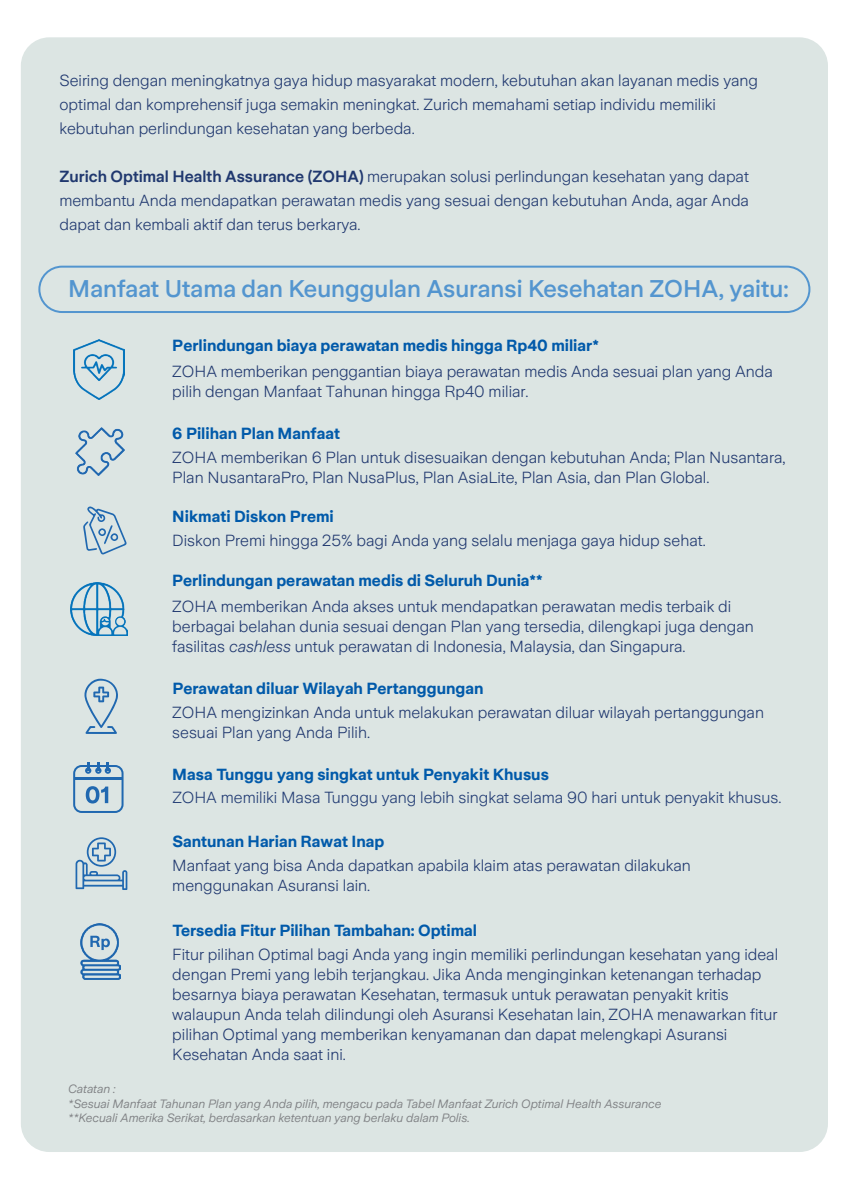
<style>
.page{position:relative;width:851px;height:1191px;background:#fff}
.page>*{position:absolute;margin:0;border:0;box-sizing:border-box;transform-origin:0 0}
.t1{font:500 24px "Zurich Sans";color:#5395cf}
.t2{font:300 16px/20px "Zurich Sans";color:#20386f}
.t3{font:700 16px "Zurich Sans";color:#015aaa}
.t4{font:300 16px "Zurich Sans";color:#223c74}
.t5{font:italic 12px/14.4px "Zurich Sans";color:#808285}
.s1{font-weight:600}
.s2{font-style:italic}
</style>
<div class="page">
<div style="left:21px;top:37px;width:806px;height:1115px;background:#dce5e3;border-radius:28px"></div>
<img style="left:71px;top:582px;width:56px;height:53px">
<img style="left:74px;top:339px;width:50px;height:60px">
<img style="left:76px;top:428px;width:48px;height:48px">
<svg style="left:73px;top:762px;width:50px;height:51px"></svg>
<div style="left:38px;top:266px;width:772px;height:47px;border:2px solid #5395cf;border-radius:23px"></div>
<img style="left:81px;top:923px;width:39px;height:56px">
<div style="left:85px;top:927px;width:30px;height:30px;background:#dce5e3;border-radius:50%"></div>
<svg style="left:90px;top:935px;width:20px;height:15px"></svg>
<svg style="left:83px;top:506px;width:44px;height:49px"></svg>
<svg style="left:84px;top:678px;width:34px;height:56px"></svg>
<svg style="left:76px;top:837px;width:51px;height:53px"></svg>
<p class="t2" style="left:59px;top:68px;width:700px;line-height:24px">Seiring dengan meningkatnya gaya hidup masyarakat modern, kebutuhan akan layanan medis yang optimal dan komprehensif juga semakin meningkat. Zurich memahami setiap individu memiliki kebutuhan perlindungan kesehatan yang berbeda.</p>
<p class="t2" style="left:59px;top:164px;width:691px;line-height:24px;text-align:justify"><span class="s1">Zurich Optimal Health Assurance (ZOHA)</span> merupakan solusi perlindungan kesehatan yang dapat membantu Anda mendapatkan perawatan medis yang sesuai dengan kebutuhan Anda, agar Anda dapat dan kembali aktif dan terus berkarya.</p>
<h1 class="t1" style="left:68px;top:276px;width:721px">Manfaat Utama dan Keunggulan Asuransi Kesehatan ZOHA, yaitu:</h1>
<p class="t3" style="left:172px;top:337px;width:428px">Perlindungan biaya perawatan medis hingga Rp40 miliar*</p>
<p class="t2" style="left:172px;top:362px;width:602px">ZOHA memberikan penggantian biaya perawatan medis Anda sesuai plan yang Anda pilih dengan Manfaat Tahunan hingga Rp40 miliar.</p>
<p class="t3" style="left:172px;top:425px;width:169px">6 Pilihan Plan Manfaat</p>
<p class="t2" style="left:172px;top:448px;width:614px">ZOHA memberikan 6 Plan untuk disesuaikan dengan kebutuhan Anda; Plan Nusantara,<br>Plan NusantaraPro, Plan NusaPlus, Plan AsiaLite, Plan Asia, dan Plan Global.</p>
<p class="t3" style="left:172px;top:508px;width:163px">Nikmati Diskon Premi</p>
<p class="t2" style="left:172px;top:530px;width:535px">Diskon Premi hingga 25% bagi Anda yang selalu menjaga gaya hidup sehat.</p>
<p class="t3" style="left:172px;top:572px;width:372px">Perlindungan perawatan medis di Seluruh Dunia**</p>
<p class="t2" style="left:172px;top:596px;width:583px">ZOHA memberikan Anda akses untuk mendapatkan perawatan medis terbaik di berbagai belahan dunia sesuai dengan Plan yang tersedia, dilengkapi juga dengan fasilitas <span class="s2">cashless</span> untuk perawatan di Indonesia, Malaysia, dan Singapura.</p>
<p class="t3" style="left:172px;top:679px;width:313px">Perawatan diluar Wilayah Pertanggungan</p>
<p class="t2" style="left:172px;top:703px;width:593px">ZOHA mengizinkan Anda untuk melakukan perawatan diluar wilayah pertanggungan sesuai Plan yang Anda Pilih.</p>
<p class="t3" style="left:172px;top:765px;width:378px">Masa Tunggu yang singkat untuk Penyakit Khusus</p>
<p class="t4" style="left:172px;top:789px;width:610px">ZOHA memiliki Masa Tunggu yang lebih singkat selama 90 hari untuk penyakit khusus.</p>
<p class="t3" style="left:172px;top:832px;width:213px">Santunan Harian Rawat Inap</p>
<p class="t2" style="left:172px;top:855px;width:520px">Manfaat yang bisa Anda dapatkan apabila klaim atas perawatan dilakukan menggunakan Asuransi lain.</p>
<p class="t3" style="left:172px;top:921px;width:306px">Tersedia Fitur Pilihan Tambahan: Optimal</p>
<p class="t2" style="left:172px;top:944px;width:607px">Fitur pilihan Optimal bagi Anda yang ingin memiliki perlindungan kesehatan yang ideal dengan Premi yang lebih terjangkau. Jika Anda menginginkan ketenangan terhadap besarnya biaya perawatan Kesehatan, termasuk untuk perawatan penyakit kritis walaupun Anda telah dilindungi oleh Asuransi Kesehatan lain, ZOHA menawarkan fitur pilihan Optimal yang memberikan kenyamanan dan dapat melengkapi Asuransi Kesehatan Anda saat ini.</p>
<p class="t5" style="left:68px;top:1082px;width:594px">Catatan :<br>*Sesuai Manfaat Tahunan Plan yang Anda pilih, mengacu pada Tabel Manfaat Zurich Optimal Health Assurance **Kecuali Amerika Serikat, berdasarkan ketentuan yang berlaku dalam Polis.</p>
</div>
